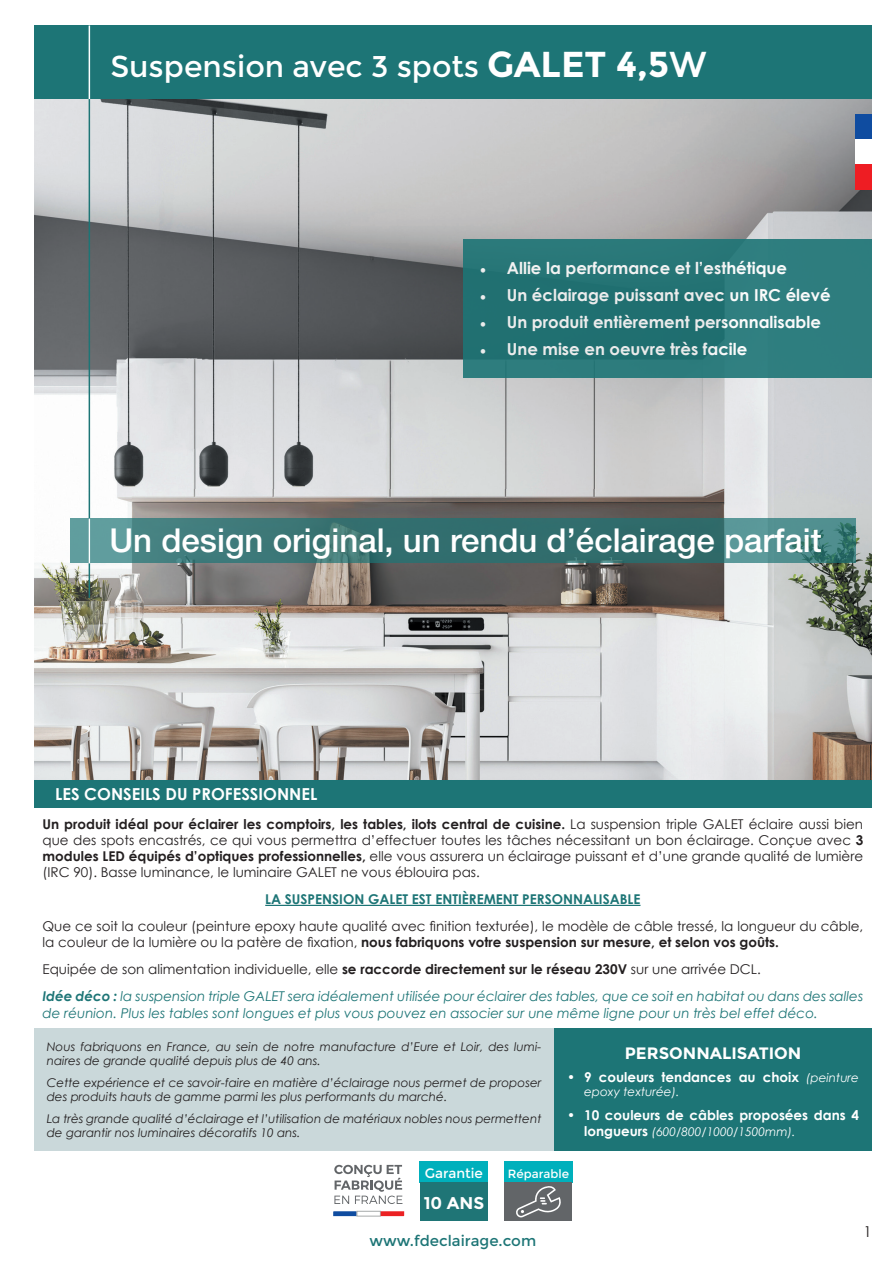
<style>
.page{position:relative;width:893px;height:1263px;background:#fff}
.page>*{position:absolute;margin:0;border:0;box-sizing:border-box;transform-origin:0 0}
.t1{font:500 33px "Helvetica Neue LT Pro";color:#fff}
.t2{font:30px "Montserrat";color:#fff}
.t3{font:700 16.95px "Montserrat";color:#fff}
.t4{font:700 16.5px "Century Gothic";color:#fff}
.t5{font:700 16.5px "Montserrat";color:#fff}
.t6{font:15px "Montserrat";color:#1d7576}
.t7{font:15px "Century Gothic";color:#231f20}
.t8{font:13.65px "Montserrat";color:#fff}
.t9{font:13.5px/16.2px "Century Gothic";color:#231f20;text-align:justify}
.t10{font:italic 13.5px/16.2px "Century Gothic";color:#1d7576}
.t11{font:700 13.5px "Century Gothic";color:#fff}
.t12{font:700 13.5px "Century Gothic";color:#1d7576}
.t13{font:italic 12px/14.4px "Century Gothic";color:#231f20}
.t14{font:italic 12px "Century Gothic";color:#fff}
.t15{font:11.85px "Montserrat";color:#fff}
.s1{font-weight:700;font-size:36px}
.s2{font-size:36px}
.s3{font-family:"Minion Pro"}
.s4{font-weight:700}
.s5{font-weight:400;font-style:italic;font-size:12px}
.s6{font-weight:700;font-style:normal;font-size:13.5px}
</style>
<div class="page">
<img style="left:34px;top:99px;width:838px;height:682px">
<div style="left:34px;top:26px;width:838px;height:73px;background:#1d7576"></div>
<div style="left:855px;top:114px;width:17px;height:25px;background:#0f4ca0"></div>
<div style="left:855px;top:139px;width:17px;height:25px;background:#fff"></div>
<div style="left:855px;top:164px;width:17px;height:26px;background:#ee1d23"></div>
<hr style="left:89px;top:99px;width:1px;height:499px;background:#1d7576">
<hr style="left:89px;top:26px;width:1px;height:73px;background:#fff">
<svg style="left:70px;top:518px;width:785px;height:45px;background:#3d7a79"></svg>
<hr style="left:89px;top:519px;width:1px;height:44px;background:#fff">
<div style="left:34px;top:781px;width:838px;height:27px;background:#1d7576"></div>
<hr style="left:265px;top:905px;width:375px;height:1px;background:#1d7576">
<div style="left:463px;top:239px;width:409px;height:139px;background:#2a7879"></div>
<div style="left:34px;top:1028px;width:520px;height:122px;background:#cad8da"></div>
<div style="left:554px;top:1028px;width:318px;height:122px;background:#1d7576"></div>
<svg style="left:334px;top:1165px;width:68px;height:39px"></svg>
<svg style="left:333px;top:1211px;width:24px;height:5px"></svg>
<div style="left:357px;top:1211px;width:23px;height:5px;border:1px solid #a8acac"></div>
<svg style="left:381px;top:1211px;width:23px;height:5px"></svg>
<div style="left:420px;top:1161px;width:68px;height:21px;background:#00b0bc"></div>
<div style="left:420px;top:1182px;width:68px;height:38px;background:#1f7576"></div>
<div style="left:504px;top:1161px;width:68px;height:21px;background:#00b0bc"></div>
<div style="left:504px;top:1182px;width:68px;height:38px;background:#626568"></div>
<svg style="left:516px;top:1186px;width:45px;height:31px"></svg>
<p class="t2" style="left:111px;top:49px;width:598px">Suspension avec 3 spots <span class="s1">GALET 4,5</span><span class="s2">W</span></p>
<p class="t4" style="left:480px;top:256px;width:309px"><span class="s3">•</span> Allie la performance et l’esthétique</p>
<p class="t4" style="left:480px;top:283px;width:352px"><span class="s3">•</span> Un éclairage puissant avec un IRC élevé</p>
<p class="t4" style="left:480px;top:310px;width:343px"><span class="s3">•</span> Un produit entièrement personnalisable</p>
<p class="t4" style="left:480px;top:337px;width:269px"><span class="s3">•</span> Une mise en oeuvre très facile</p>
<p class="t1" style="left:109px;top:520px;width:714px">Un design original, un rendu d’éclairage parfait</p>
<p class="t4" style="left:55px;top:782px;width:264px">LES CONSEILS DU PROFESSIONNEL</p>
<p class="t9" style="left:43px;top:815px;width:822px"><span class="s4">Un produit idéal pour éclairer les comptoirs, les tables, ilots central de cuisine.</span> La suspension triple GALET éclaire aussi bien que des spots encastrés, ce qui vous permettra d’effectuer toutes les tâches nécessitant un bon éclairage. Conçue avec <span class="s4">3 modules LED équipés d’optiques professionnelles,</span> elle vous assurera un éclairage puissant et d’une grande qualité de lumière (IRC 90). Basse luminance, le luminaire GALET ne vous éblouira pas.</p>
<p class="t12" style="left:265px;top:889px;width:377px">LA SUSPENSION GALET EST ENTIÈREMENT PERSONNALISABLE</p>
<p class="t9" style="left:43px;top:918px;width:822px">Que ce soit la couleur (peinture epoxy haute qualité avec finition texturée), le modèle de câble tressé, la longueur du câble, la couleur de la lumière ou la patère de fixation, <span class="s4">nous fabriquons votre suspension sur mesure, et selon vos goûts.</span></p>
<p class="t9" style="left:43px;top:961px;width:720px">Equipée de son alimentation individuelle, elle <span class="s4">se raccorde directement sur le réseau 230V</span> sur une arrivée DCL.</p>
<p class="t10" style="left:43px;top:988px;width:822px"><span class="s4">Idée déco :</span> la suspension triple GALET sera idéalement utilisée pour éclairer des tables, que ce soit en habitat ou dans des salles de réunion. Plus les tables sont longues et plus vous pouvez en associer sur une même ligne pour un très bel effet déco.</p>
<p class="t13" style="left:47px;top:1039px;width:496px">Nous fabriquons en France, au sein de notre manufacture d’Eure et Loir, des lumi&shy;naires de grande qualité depuis plus de 40 ans.</p>
<p class="t13" style="left:47px;top:1075px;width:496px">Cette expérience et ce savoir-faire en matière d’éclairage nous permet de proposer des produits hauts de gamme parmi les plus performants du marché.</p>
<p class="t13" style="left:47px;top:1111px;width:496px">La très grande qualité d’éclairage et l’utilisation de matériaux nobles nous permettent de garantir nos luminaires décoratifs 10 ans.</p>
<p class="t5" style="left:625px;top:1043px;width:178px">PERSONNALISATION</p>
<p class="t11" style="left:567px;top:1067px;width:293px">• 9 couleurs tendances au choix <span class="s5">(peinture</span></p>
<p class="t14" style="left:584px;top:1084px;width:97px">epoxy texturée).</p>
<p class="t11" style="left:567px;top:1104px;width:293px">• 10 couleurs de câbles proposées dans 4</p>
<p class="t14" style="left:584px;top:1123px;width:213px"><span class="s6">longueurs</span> (600/800/1000/1500mm).</p>
<p class="t8" style="left:425px;top:1165px;width:60px">Garantie</p>
<p class="t3" style="left:424px;top:1193px;width:62px">10 ANS</p>
<p class="t15" style="left:508px;top:1167px;width:63px">Réparable</p>
<p class="t6" style="left:369px;top:1232px;width:168px">www.fdeclairage.com</p>
<p class="t7" style="left:863px;top:1221px;width:10px">1</p>
</div>
